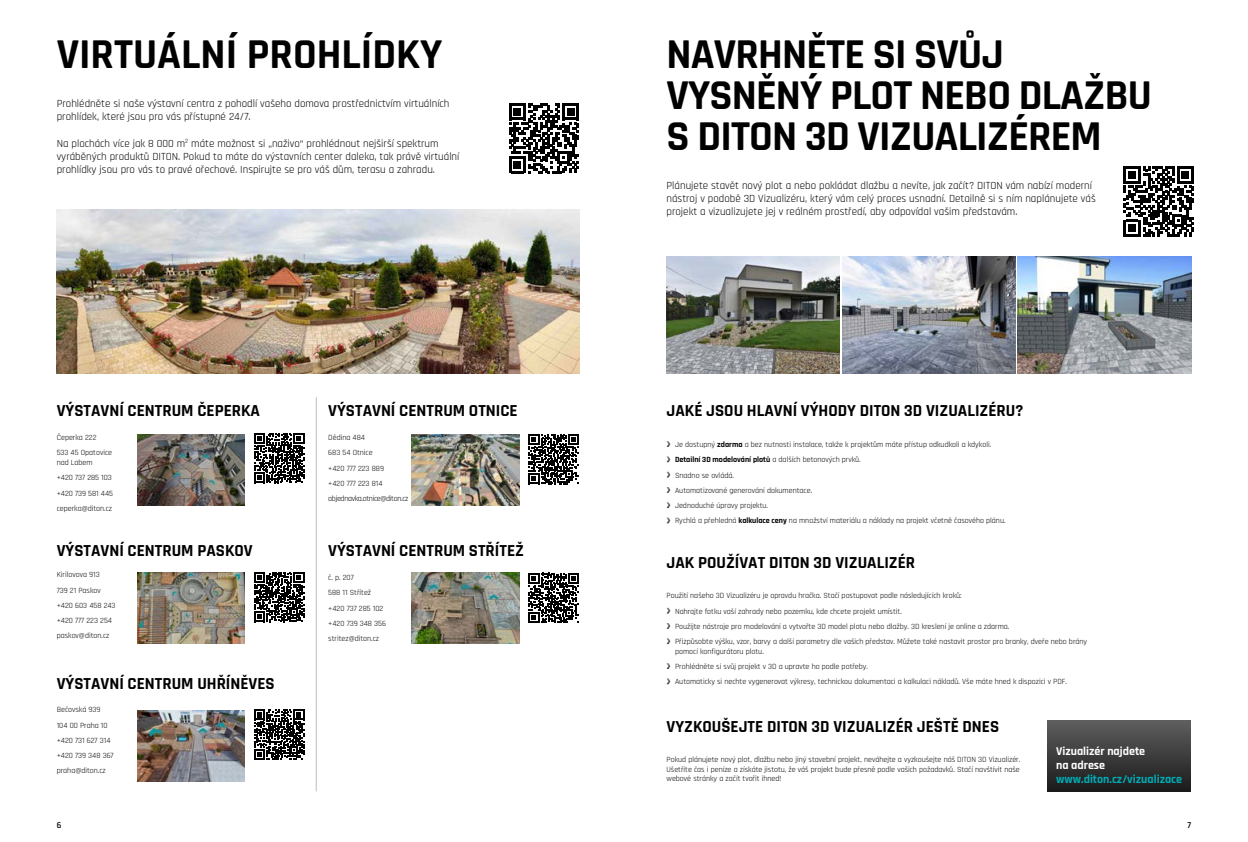
<style>
.page{position:relative;width:1248px;height:842px;background:#fff}
.page>*{position:absolute;margin:0;border:0;box-sizing:border-box;transform-origin:0 0}
.t1{font:700 43px/41px "Rajdhani";letter-spacing:-.02em;color:#000}
.t2{font:700 43px "Rajdhani";color:#000}
.t3{font:700 17px "Rajdhani";color:#000}
.t4{font:700 12px/14.4px "Rajdhani";color:#fff}
.t5{font:700 12px "Rajdhani";color:#00abb5}
.t6{font:11px/13.2px "Rajdhani";color:#000}
.t7{font:600 9px "Rajdhani";color:#000}
.t8{font:8px/15.3px "Rajdhani";color:#000}
.s1{font-weight:700}
</style>
<div class="page">
<svg style="left:509px;top:103px;width:70px;height:70px"></svg>
<svg style="left:254px;top:433px;width:50px;height:50px"></svg>
<svg style="left:254px;top:572px;width:50px;height:50px"></svg>
<svg style="left:254px;top:710px;width:50px;height:50px"></svg>
<svg style="left:528px;top:434px;width:50px;height:50px"></svg>
<svg style="left:528px;top:573px;width:50px;height:50px"></svg>
<img style="left:57px;top:210px;width:522px;height:163px">
<hr style="left:316px;top:397px;width:1px;height:394px;background:#bcbec0">
<img style="left:137px;top:573px;width:107px;height:71px">
<img style="left:137px;top:710px;width:107px;height:71px">
<img style="left:137px;top:434px;width:107px;height:71px">
<img style="left:412px;top:434px;width:107px;height:71px">
<img style="left:412px;top:573px;width:107px;height:71px">
<svg style="left:666px;top:441px;width:4px;height:6px"></svg>
<svg style="left:666px;top:456px;width:4px;height:6px"></svg>
<svg style="left:667px;top:472px;width:3px;height:5px"></svg>
<svg style="left:666px;top:487px;width:4px;height:6px"></svg>
<svg style="left:666px;top:502px;width:4px;height:6px"></svg>
<svg style="left:667px;top:518px;width:3px;height:5px"></svg>
<svg style="left:666px;top:608px;width:4px;height:5px"></svg>
<svg style="left:666px;top:623px;width:4px;height:6px"></svg>
<svg style="left:666px;top:638px;width:4px;height:6px"></svg>
<svg style="left:666px;top:663px;width:4px;height:6px"></svg>
<svg style="left:666px;top:678px;width:4px;height:6px"></svg>
<svg style="left:1123px;top:166px;width:70px;height:71px"></svg>
<img style="left:666px;top:256px;width:173px;height:117px">
<img style="left:842px;top:256px;width:173px;height:117px">
<img style="left:1017px;top:256px;width:174px;height:117px">
<div style="left:1047px;top:721px;width:144px;height:71px;background:linear-gradient(to bottom,#5e5e5e,#1a1a1a)"></div>
<h1 class="t2" style="left:57px;top:28px;width:387px">VIRTUÁLNÍ PROHLÍDKY</h1>
<h1 class="t1" style="left:666px;top:35px;width:487px">NAVRHNĚTE SI SVŮJ<br>VYSNĚNÝ PLOT NEBO DLAŽBU<br>S DITON 3D VIZUALIZÉREM</h1>
<h3 class="t6" style="left:57px;top:97px;width:394px">Prohlédněte si naše výstavní centra z pohodlí vašeho domova prostřednictvím virtuálních prohlídek, které jsou pro vás přístupné 24/7.</h3>
<p class="t6" style="left:57px;top:137px;width:404px">Na plochách více jak 8 000 m<sup>2</sup> máte možnost si „naživo“ prohlédnout nejširší spektrum vyráběných produktů DITON. Pokud to máte do výstavních center daleko, tak právě virtuální prohlídky jsou pro vás to pravé ořechové. Inspirujte se pro váš dům, terasu a zahradu.</p>
<h2 class="t3" style="left:57px;top:401px;width:205px">VÝSTAVNÍ CENTRUM ČEPERKA</h2>
<p class="t8" style="left:57px;top:430px;width:57px">Čeperka 222<br>533 45 Opatovice</p>
<p class="t8" style="left:57px;top:455px;width:58px">nad Labem<br>+420 737 285 103 +420 739 581 445 ceperka@diton.cz</p>
<h2 class="t3" style="left:57px;top:541px;width:197px">VÝSTAVNÍ CENTRUM PASKOV</h2>
<p class="t8" style="left:57px;top:567px;width:60px">Kirilovova 913<br>739 21 Paskov +420 603 458 243 +420 777 223 254 paskov@diton.cz</p>
<h2 class="t3" style="left:57px;top:673px;width:219px">VÝSTAVNÍ CENTRUM UHŘÍNĚVES</h2>
<p class="t8" style="left:57px;top:702px;width:58px">Bečovská 939<br>104 00 Praha 10 +420 731 627 314 +420 739 348 367 praha@diton.cz</p>
<h2 class="t3" style="left:328px;top:401px;width:191px">VÝSTAVNÍ CENTRUM OTNICE</h2>
<p class="t8" style="left:328px;top:430px;width:82px">Dědina 484<br>683 54 Otnice<br>+420 777 223 889<br>+420 777 223 814 objednavka.otnice@diton.cz</p>
<h2 class="t3" style="left:328px;top:541px;width:197px">VÝSTAVNÍ CENTRUM STŘÍTEŽ</h2>
<p class="t8" style="left:328px;top:570px;width:59px">č. p. 207<br>588 11 Střítež +420 737 285 102 +420 739 348 356 stritez@diton.cz</p>
<p class="t6" style="left:666px;top:179px;width:430px">Plánujete stavět nový plot a nebo pokládat dlažbu a nevíte, jak začít? DITON vám nabízí moderní nástroj v podobě 3D Vizualizéru, který vám celý proces usnadní. Detailně si s ním naplánujete váš projekt a vizualizujete jej v reálném prostředí, aby odpovídal vašim představám.</p>
<h2 class="t3" style="left:666px;top:401px;width:358px">JAKÉ JSOU HLAVNÍ VÝHODY DITON 3D VIZUALIZÉRU?</h2>
<p class="t8" style="left:675px;top:437px;width:332px">Je dostupný <span class="s1">zdarma</span> a bez nutnosti instalace, takže k projektům máte přístup odkudkoli a kdykoli.<br><span class="s1">Detailní 3D modelování plotů</span> a dalších betonových prvků.<br>Snadno se ovládá.<br>Automatizované generování dokumentace.<br>Jednoduché úpravy projektu.<br>Rychlá a přehledná <span class="s1">kalkulace ceny</span> na množství materiálu a náklady na projekt včetně časového plánu.</p>
<h2 class="t3" style="left:666px;top:552px;width:250px">JAK POUŽÍVAT DITON 3D VIZUALIZÉR</h2>
<p class="t8" style="left:675px;top:588px;width:413px;text-indent:-9px">Použití našeho 3D Vizualizéru je opravdu hračka. Stačí postupovat podle následujících kroků:<br>Nahrajte fotku vaší zahrady nebo pozemku, kde chcete projekt umístit.<br>Použijte nástroje pro modelování a vytvořte 3D model plotu nebo dlažby. 3D kreslení je online a zdarma.<br>Přizpůsobte výšku, vzor, barvy a další parametry dle vašich představ. Můžete také nastavit prostor pro branky, dveře nebo brány</p>
<p class="t8" style="left:675px;top:644px;width:393px">pomocí konfigurátoru plotu.<br>Prohlédněte si svůj projekt v 3D a upravte ho podle potřeby.<br>Automaticky si nechte vygenerovat výkresy, technickou dokumentaci a kalkulaci nákladů. Vše máte hned k dispozici v PDF.</p>
<h2 class="t3" style="left:666px;top:716px;width:334px">VYZKOUŠEJTE DITON 3D VIZUALIZÉR JEŠTĚ DNES</h2>
<p class="t8" style="left:666px;top:755px;width:355px;line-height:9.6px;text-align:justify">Pokud plánujete nový plot, dlažbu nebo jiný stavební projekt, neváhejte a vyzkoušejte náš DITON 3D Vizualizér.<br>Ušetříte čas i peníze a získáte jistotu, že váš projekt bude přesně podle vašich požadavků. Stačí navštívit naše webové stránky a začít tvořit ihned!</p>
<h3 class="t4" style="left:1056px;top:744px;width:91px">Vizualizér najdete na adrese</h3>
<h3 class="t5" style="left:1056px;top:772px;width:127px">www.diton.cz/vizualizace</h3>
<p class="t7" style="left:57px;top:819px;width:6px">6</p>
<p class="t7" style="left:1187px;top:819px;width:5px">7</p>
</div>
